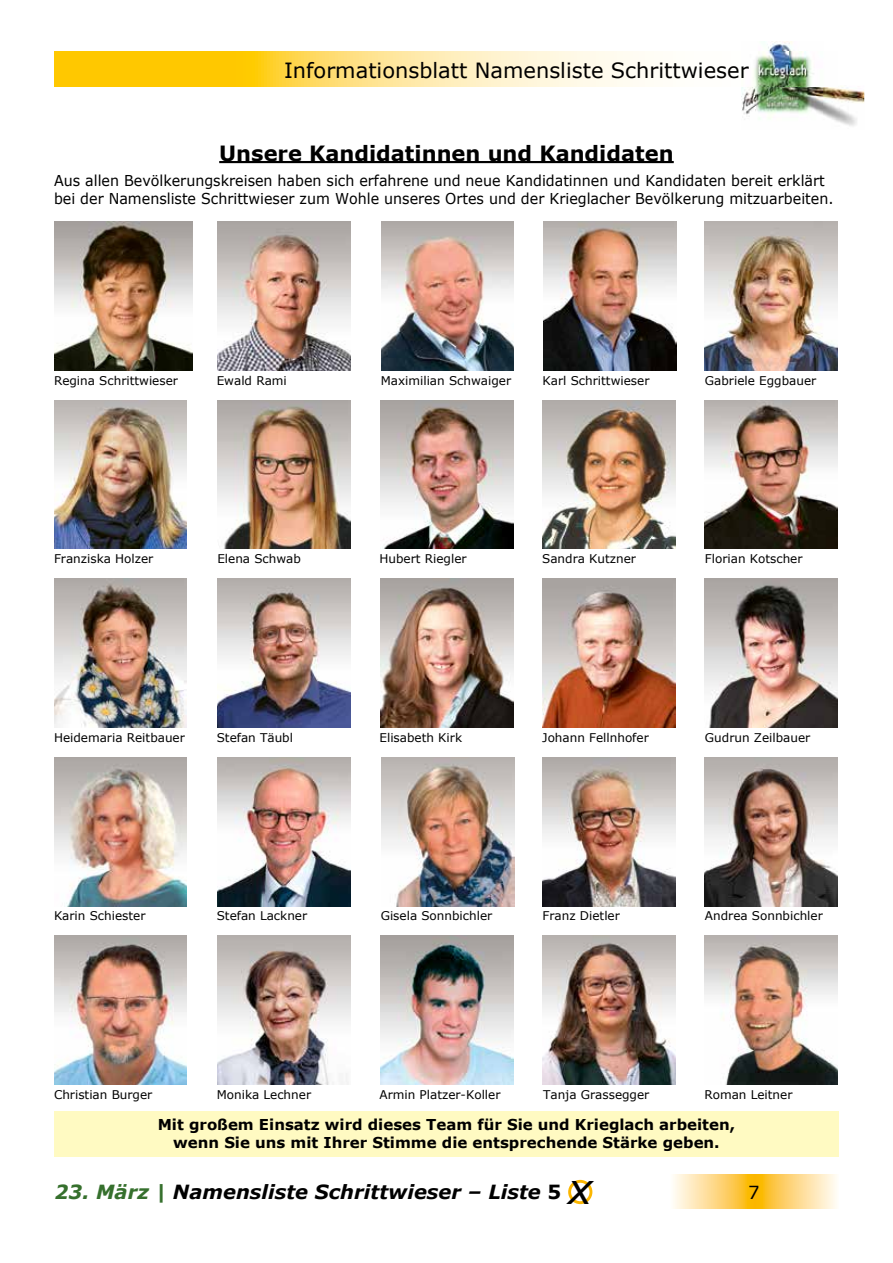
<style>
.page{position:relative;width:893px;height:1263px;background:#fff}
.page>*{position:absolute;margin:0;border:0;box-sizing:border-box;transform-origin:0 0}
.t1{font:italic 42.15px "Verdana";color:#000}
.t2{font:21px "Verdana";color:#000}
.t3{font:700 21px "Verdana";color:#000}
.t4{font:italic 700 19.5px "Verdana";color:#000}
.t5{font:18px "Verdana";color:#000}
.t6{font:15px/18px "Verdana";color:#000;scale:.95 1}
.t7{font:700 15px/18px "Verdana";color:#000;text-align:center}
.t8{font:12px "Verdana";color:#000}
.s1{color:#36702d}
.s2{font-style:normal}
</style>
<div class="page">
<svg style="left:673px;top:1175px;width:164px;height:34px;background:#fdd881"></svg>
<svg style="left:55px;top:52px;width:590px;height:34px;background:#ffde70"></svg>
<img style="left:768px;top:42px;width:38px;height:10px">
<img style="left:741px;top:86px;width:123px;height:40px">
<img style="left:753px;top:52px;width:61px;height:34px">
<div style="left:568px;top:1180px;width:24px;height:24px;border:3px solid #fbb600;border-radius:50%"></div>
<div style="left:54px;top:1111px;width:785px;height:45px;background:#fffac2"></div>
<hr style="left:219px;top:161px;width:455px;height:2px;background:#000">
<img style="left:217px;top:221px;width:133px;height:149px">
<img style="left:381px;top:221px;width:133px;height:149px">
<img style="left:704px;top:221px;width:133px;height:149px">
<img style="left:54px;top:400px;width:133px;height:149px">
<img style="left:381px;top:400px;width:132px;height:149px">
<img style="left:543px;top:400px;width:132px;height:149px">
<img style="left:218px;top:400px;width:132px;height:149px">
<img style="left:704px;top:400px;width:133px;height:149px">
<img style="left:54px;top:579px;width:133px;height:148px">
<img style="left:217px;top:579px;width:133px;height:148px">
<img style="left:381px;top:579px;width:132px;height:148px">
<img style="left:543px;top:579px;width:132px;height:148px">
<img style="left:704px;top:579px;width:133px;height:148px">
<img style="left:54px;top:757px;width:133px;height:149px">
<img style="left:543px;top:757px;width:132px;height:149px">
<img style="left:217px;top:757px;width:133px;height:149px">
<img style="left:381px;top:757px;width:133px;height:149px">
<img style="left:704px;top:757px;width:133px;height:149px">
<img style="left:54px;top:936px;width:133px;height:149px">
<img style="left:217px;top:936px;width:133px;height:149px">
<img style="left:381px;top:936px;width:132px;height:149px">
<img style="left:705px;top:936px;width:132px;height:149px">
<img style="left:543px;top:936px;width:132px;height:149px">
<img style="left:544px;top:221px;width:132px;height:149px">
<img style="left:54px;top:221px;width:139px;height:149px">
<h2 class="t2" style="left:284px;top:57px;width:466px">Informationsblatt Namensliste Schrittwieser</h2>
<h2 class="t3" style="left:219px;top:139px;width:456px">Unsere Kandidatinnen und Kandidaten</h2>
<p class="t6" style="left:54px;top:172px;width:822px">Aus allen Bevölkerungskreisen haben sich erfahrene und neue Kandidatinnen und Kandidaten bereit erklärt bei der Namensliste Schrittwieser zum Wohle unseres Ortes und der Krieglacher Bevölkerung mitzuarbeiten.</p>
<p class="t8" style="left:54px;top:373px;width:125px">Regina Schrittwieser</p>
<p class="t8" style="left:217px;top:373px;width:72px">Ewald Rami</p>
<p class="t8" style="left:381px;top:373px;width:132px">Maximilian Schwaiger</p>
<p class="t8" style="left:705px;top:373px;width:113px">Gabriele Eggbauer</p>
<p class="t8" style="left:543px;top:373px;width:108px">Karl Schrittwieser</p>
<p class="t8" style="left:54px;top:551px;width:101px">Franziska Holzer</p>
<p class="t8" style="left:217px;top:551px;width:85px">Elena Schwab</p>
<p class="t8" style="left:379px;top:551px;width:89px">Hubert Riegler</p>
<p class="t8" style="left:542px;top:551px;width:95px">Sandra Kutzner</p>
<p class="t8" style="left:705px;top:551px;width:99px">Florian Kotscher</p>
<p class="t8" style="left:217px;top:730px;width:78px">Stefan Täubl</p>
<p class="t8" style="left:54px;top:730px;width:132px">Heidemaria Reitbauer</p>
<p class="t8" style="left:379px;top:730px;width:84px">Elisabeth Kirk</p>
<p class="t8" style="left:542px;top:730px;width:108px">Johann Fellnhofer</p>
<p class="t8" style="left:705px;top:730px;width:107px">Gudrun Zeilbauer</p>
<p class="t8" style="left:54px;top:908px;width:93px">Karin Schiester</p>
<p class="t8" style="left:217px;top:908px;width:92px">Stefan Lackner</p>
<p class="t8" style="left:381px;top:908px;width:113px">Gisela Sonnbichler</p>
<p class="t8" style="left:543px;top:908px;width:79px">Franz Dietler</p>
<p class="t8" style="left:705px;top:908px;width:119px">Andrea Sonnbichler</p>
<p class="t8" style="left:54px;top:1087px;width:100px">Christian Burger</p>
<p class="t8" style="left:217px;top:1087px;width:96px">Monika Lechner</p>
<p class="t8" style="left:379px;top:1087px;width:123px">Armin Platzer-Koller</p>
<p class="t8" style="left:543px;top:1087px;width:108px">Tanja Grassegger</p>
<p class="t8" style="left:704px;top:1087px;width:90px">Roman Leitner</p>
<p class="t7" style="left:158px;top:1116px;width:579px">Mit großem Einsatz wird dieses Team für Sie und Krieglach arbeiten, wenn Sie uns mit Ihrer Stimme die entsprechende Stärke geben.</p>
<h1 class="t1" style="left:568px;top:1162px;width:26px">x</h1>
<h3 class="t4" style="left:55px;top:1179px;width:508px"><span class="s1">23. März |</span> Namensliste Schrittwieser – Liste <span class="s2">5</span></h3>
<h3 class="t5" style="left:748px;top:1180px;width:13px">7</h3>
</div>
